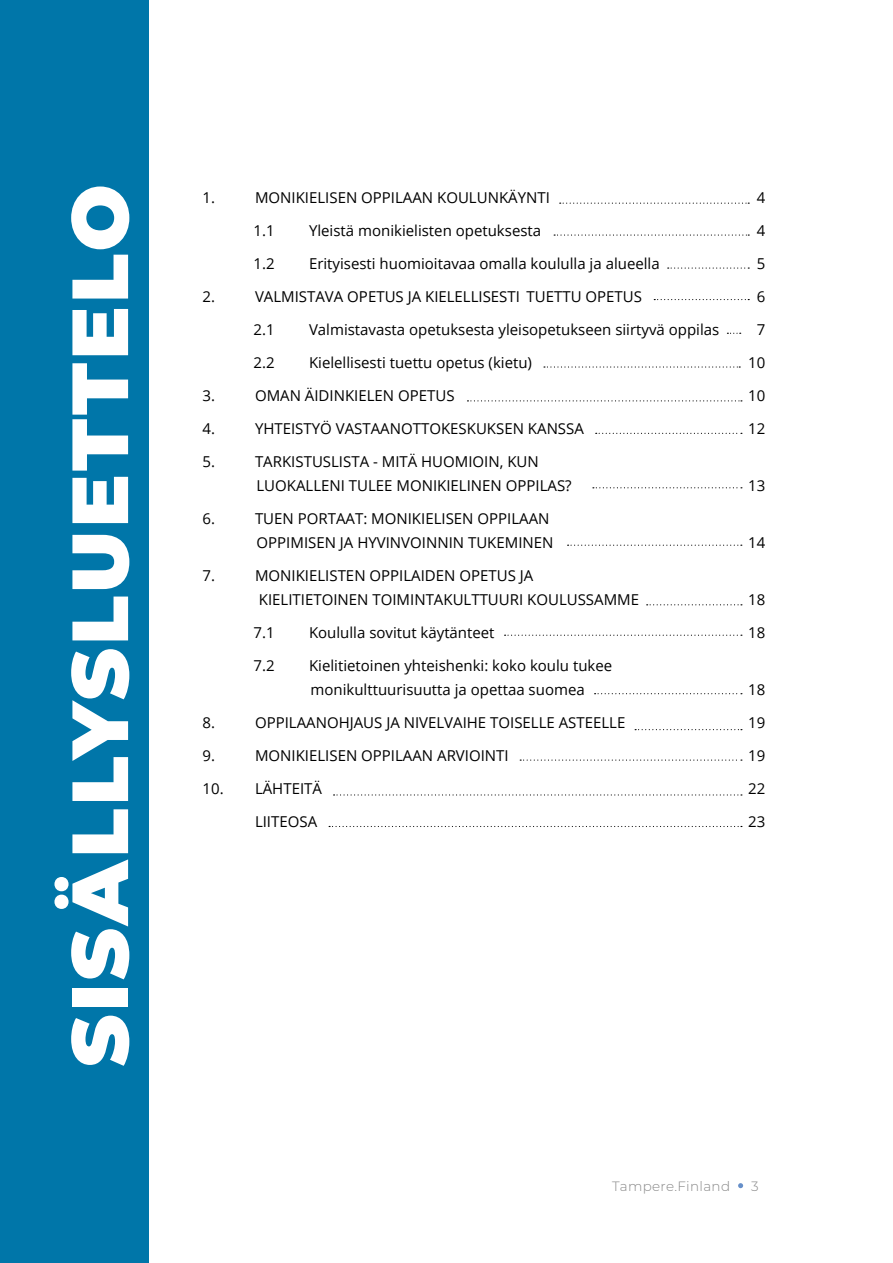
<style>
.page{position:relative;width:893px;height:1263px;background:#fff}
.page>*{position:absolute;margin:0;border:0;box-sizing:border-box;transform-origin:0 0}
.t1{font:900 79.5px "Montserrat";letter-spacing:.04em;color:#fff}
.Sisällysluettelo_1{font:15px/24px "Open Sans";color:#000}
.t2{font:300 13.5px "Montserrat";letter-spacing:.025em;color:#878787}
</style>
<div class="page">
<div style="left:0;top:0;width:148px;height:1263px;background:#0076a9"></div>
<svg style="left:738px;top:1183px;width:5px;height:5px"></svg>
<svg style="left:554px;top:234px;width:195px;height:2px"></svg>
<svg style="left:560px;top:203px;width:189px;height:1px"></svg>
<svg style="left:668px;top:267px;width:81px;height:2px"></svg>
<svg style="left:654px;top:299px;width:95px;height:1px"></svg>
<svg style="left:544px;top:366px;width:196px;height:2px"></svg>
<svg style="left:467px;top:400px;width:275px;height:1px"></svg>
<svg style="left:596px;top:433px;width:146px;height:1px"></svg>
<svg style="left:593px;top:487px;width:149px;height:1px"></svg>
<svg style="left:568px;top:545px;width:174px;height:1px"></svg>
<svg style="left:647px;top:604px;width:95px;height:1px"></svg>
<svg style="left:505px;top:635px;width:237px;height:1px"></svg>
<svg style="left:595px;top:693px;width:147px;height:1px"></svg>
<svg style="left:635px;top:729px;width:107px;height:1px"></svg>
<svg style="left:520px;top:759px;width:222px;height:2px"></svg>
<svg style="left:334px;top:794px;width:408px;height:1px"></svg>
<svg style="left:329px;top:826px;width:413px;height:1px"></svg>
<p class="t1" style="left:40px;top:1067px;width:884px;rotate:-90deg">SISÄLLYSLUETTELO</p>
<p class="Sisällysluettelo_1" style="left:202px;top:185px;width:14px">1.</p>
<p class="Sisällysluettelo_1" style="left:255px;top:185px;width:296px">MONIKIELISEN OPPILAAN KOULUNKÄYNTI</p>
<p class="Sisällysluettelo_1" style="left:757px;top:185px;width:10px">4</p>
<p class="Sisällysluettelo_1" style="left:254px;top:218px;width:23px">1.1</p>
<p class="Sisällysluettelo_1" style="left:309px;top:218px;width:234px">Yleistä monikielisten opetuksesta</p>
<p class="Sisällysluettelo_1" style="left:757px;top:218px;width:10px">4</p>
<p class="Sisällysluettelo_1" style="left:254px;top:251px;width:23px">1.2</p>
<p class="Sisällysluettelo_1" style="left:309px;top:251px;width:352px">Erityisesti huomioitavaa omalla koululla ja alueella</p>
<p class="Sisällysluettelo_1" style="left:757px;top:251px;width:10px">5</p>
<p class="Sisällysluettelo_1" style="left:202px;top:284px;width:14px">2.</p>
<p class="Sisällysluettelo_1" style="left:255px;top:284px;width:388px">VALMISTAVA OPETUS JA KIELELLISESTI TUETTU OPETUS</p>
<p class="Sisällysluettelo_1" style="left:757px;top:284px;width:10px">6</p>
<p class="Sisällysluettelo_1" style="left:254px;top:317px;width:23px">2.1</p>
<p class="Sisällysluettelo_1" style="left:309px;top:317px;width:412px">Valmistavasta opetuksesta yleisopetukseen siirtyvä oppilas</p>
<p class="Sisällysluettelo_1" style="left:757px;top:317px;width:10px">7</p>
<p class="Sisällysluettelo_1" style="left:254px;top:350px;width:23px">2.2</p>
<p class="Sisällysluettelo_1" style="left:309px;top:350px;width:225px">Kielellisesti tuettu opetus (kietu)</p>
<p class="Sisällysluettelo_1" style="left:748px;top:350px;width:19px">10</p>
<p class="Sisällysluettelo_1" style="left:202px;top:383px;width:14px">3.</p>
<p class="Sisällysluettelo_1" style="left:255px;top:383px;width:201px">OMAN ÄIDINKIELEN OPETUS</p>
<p class="Sisällysluettelo_1" style="left:748px;top:383px;width:19px">10</p>
<p class="Sisällysluettelo_1" style="left:202px;top:416px;width:14px">4.</p>
<p class="Sisällysluettelo_1" style="left:255px;top:416px;width:330px">YHTEISTYÖ VASTAANOTTOKESKUKSEN KANSSA</p>
<p class="Sisällysluettelo_1" style="left:748px;top:416px;width:19px">12</p>
<p class="Sisällysluettelo_1" style="left:202px;top:449px;width:14px">5.</p>
<p class="Sisällysluettelo_1" style="left:255px;top:449px;width:318px">TARKISTUSLISTA - MITÄ HUOMIOIN, KUN<br>LUOKALLENI TULEE MONIKIELINEN OPPILAS?</p>
<p class="Sisällysluettelo_1" style="left:748px;top:473px;width:19px">13</p>
<p class="Sisällysluettelo_1" style="left:202px;top:506px;width:14px">6.</p>
<p class="Sisällysluettelo_1" style="left:255px;top:506px;width:300px">TUEN PORTAAT: MONIKIELISEN OPPILAAN<br>OPPIMISEN JA HYVINVOINNIN TUKEMINEN</p>
<p class="Sisällysluettelo_1" style="left:202px;top:563px;width:14px">7.</p>
<p class="Sisällysluettelo_1" style="left:255px;top:563px;width:386px">MONIKIELISTEN OPPILAIDEN OPETUS JA<br>KIELITIETOINEN TOIMINTAKULTTUURI KOULUSSAMME</p>
<p class="Sisällysluettelo_1" style="left:748px;top:530px;width:19px">14</p>
<p class="Sisällysluettelo_1" style="left:748px;top:587px;width:19px">18</p>
<p class="Sisällysluettelo_1" style="left:254px;top:620px;width:23px">7.1</p>
<p class="Sisällysluettelo_1" style="left:309px;top:620px;width:187px">Koululla sovitut käytänteet</p>
<p class="Sisällysluettelo_1" style="left:748px;top:620px;width:19px">18</p>
<p class="Sisällysluettelo_1" style="left:254px;top:653px;width:23px">7.2</p>
<p class="Sisällysluettelo_1" style="left:309px;top:653px;width:305px">Kielitietoinen yhteishenki: koko koulu tukee monikulttuurisuutta ja opettaa suomea</p>
<p class="Sisällysluettelo_1" style="left:748px;top:677px;width:19px">18</p>
<p class="Sisällysluettelo_1" style="left:202px;top:710px;width:14px">8.</p>
<p class="Sisällysluettelo_1" style="left:255px;top:710px;width:372px">OPPILAANOHJAUS JA NIVELVAIHE TOISELLE ASTEELLE</p>
<p class="Sisällysluettelo_1" style="left:748px;top:710px;width:19px">19</p>
<p class="Sisällysluettelo_1" style="left:202px;top:743px;width:14px">9.</p>
<p class="Sisällysluettelo_1" style="left:255px;top:743px;width:255px">MONIKIELISEN OPPILAAN ARVIOINTI</p>
<p class="Sisällysluettelo_1" style="left:748px;top:743px;width:19px">19</p>
<p class="Sisällysluettelo_1" style="left:202px;top:776px;width:121px">10. LÄHTEITÄ</p>
<p class="Sisällysluettelo_1" style="left:748px;top:776px;width:19px">22</p>
<p class="Sisällysluettelo_1" style="left:255px;top:809px;width:64px">LIITEOSA</p>
<p class="Sisällysluettelo_1" style="left:748px;top:809px;width:19px">23</p>
<p class="t2" style="left:612px;top:1177px;width:119px">Tampere.Finland</p>
<p class="t2" style="left:751px;top:1177px;width:9px">3</p>
</div>
